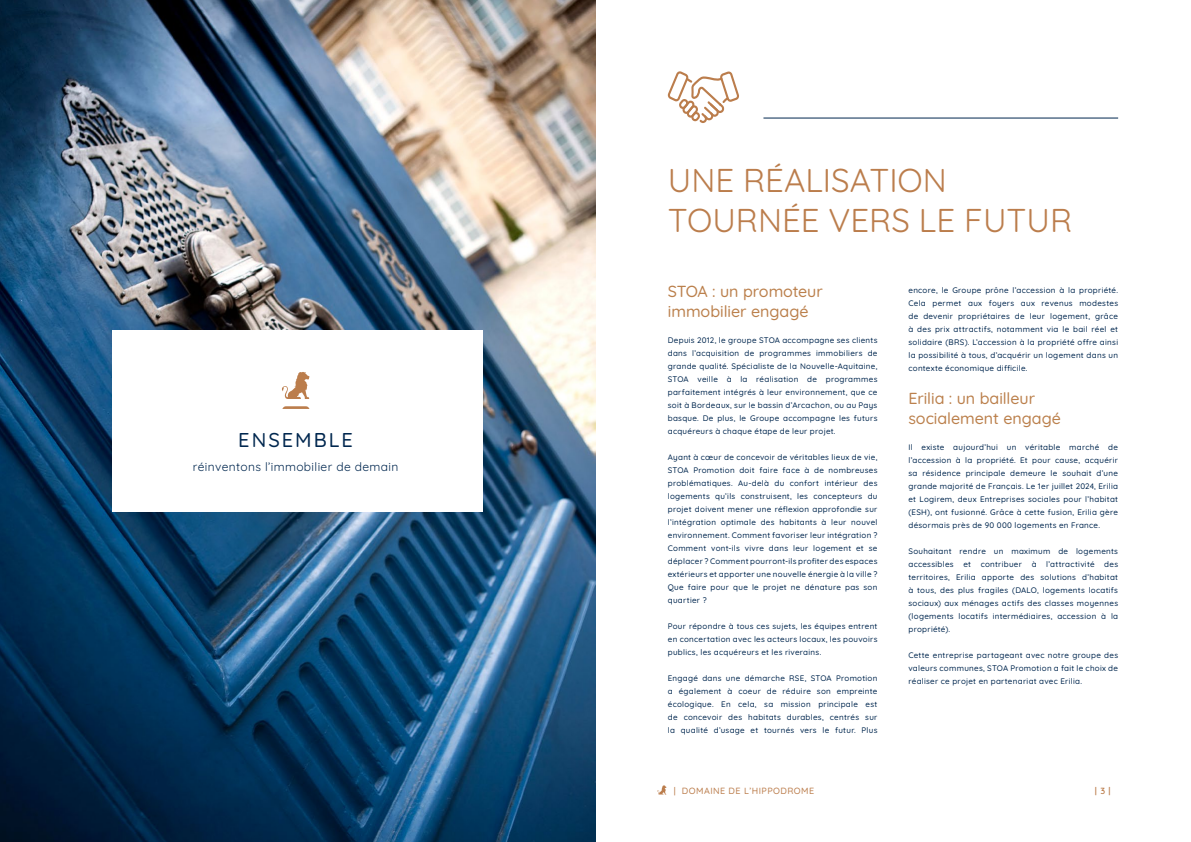
<style>
.page{position:relative;width:1191px;height:842px;background:#fff}
.page>*{position:absolute;margin:0;border:0;box-sizing:border-box;transform-origin:0 0}
.t1{font:33px/39.6px "Quicksand";color:#bb7d4c}
.t2{font:500 20px "Quicksand";letter-spacing:.1em;color:#00274f}
.t3{font:500 16px/20px "Quicksand";color:#bb804c}
.t4{font:12px "Quicksand";letter-spacing:.03em;color:#00274f}
.t5{font:500 9px "Quicksand";letter-spacing:.05em;color:#bb7d4c}
.t6{font:600 9px "Quicksand";color:#bb7d4c}
.t7{font:500 8px/13px "Quicksand";letter-spacing:.035em;color:#00274f;text-align:justify}
</style>
<div class="page">
<svg style="left:657px;top:785px;width:9px;height:9px"></svg>
<img style="left:0;top:0;width:595px;height:842px">
<svg style="left:113px;top:330px;width:370px;height:182px"></svg>
<svg style="left:282px;top:406px;width:27px;height:3px"></svg>
<svg style="left:281px;top:372px;width:28px;height:27px"></svg>
<svg style="left:667px;top:71px;width:72px;height:52px"></svg>
<hr style="left:763px;top:118px;width:355px;height:1px;background:#00274f">
<h2 class="t2" style="left:238px;top:424px;width:116px">ENSEMBLE</h2>
<h3 class="t4" style="left:193px;top:457px;width:207px">réinventons l’immobilier de demain</h3>
<h1 class="t1" style="left:668px;top:157px;width:406px">UNE RÉALISATION<br>TOURNÉE VERS LE FUTUR</h1>
<h3 class="t3" style="left:668px;top:279px;width:156px">STOA : un promoteur immobilier engagé</h3>
<p class="t7" style="left:668px;top:332px;width:211px">Depuis 2012, le groupe STOA accompagne ses clients dans l’acquisition de programmes immobiliers de grande qualité. Spécialiste de la Nouvelle-Aquitaine, STOA veille à la réalisation de programmes parfaitement intégrés à leur environnement, que ce soit à Bordeaux, sur le bassin d’Arcachon, ou au Pays basque. De plus, le Groupe accompagne les futurs acquéreurs à chaque étape de leur projet.</p>
<p class="t7" style="left:668px;top:449px;width:211px">Ayant à cœur de concevoir de véritables lieux de vie, STOA Promotion doit faire face à de nombreuses problématiques. Au-delà du confort intérieur des logements qu’ils construisent, les concepteurs du projet doivent mener une réflexion approfondie sur l’intégration optimale des habitants à leur nouvel environnement. Comment favoriser leur intégration ?<br>Comment vont-ils vivre dans leur logement et se déplacer ? Comment pourront-ils profiter des espaces extérieurs et apporter une nouvelle énergie à la ville ?<br>Que faire pour que le projet ne dénature pas son quartier ?</p>
<p class="t7" style="left:668px;top:618px;width:211px">Pour répondre à tous ces sujets, les équipes entrent en concertation avec les acteurs locaux, les pouvoirs publics, les acquéreurs et les riverains.</p>
<p class="t7" style="left:668px;top:670px;width:211px">Engagé dans une démarche RSE, STOA Promotion a également à coeur de réduire son empreinte écologique. En cela, sa mission principale est de concevoir des habitats durables, centrés sur la qualité d’usage et tournés vers le futur. Plus</p>
<p class="t7" style="left:908px;top:283px;width:211px">encore, le Groupe prône l’accession à la propriété.<br>Cela permet aux foyers aux revenus modestes de devenir propriétaires de leur logement, grâce à des prix attractifs, notamment via le bail réel et solidaire (BRS). L’accession à la propriété offre ainsi la possibilité à tous, d’acquérir un logement dans un contexte économique difficile.</p>
<h3 class="t3" style="left:908px;top:387px;width:154px">Erilia : un bailleur socialement engagé</h3>
<p class="t7" style="left:908px;top:440px;width:211px">Il existe aujourd’hui un véritable marché de l’accession à la propriété. Et pour cause, acquérir sa résidence principale demeure le souhait d’une grande majorité de Français. Le 1er juillet 2024, Erilia et Logirem, deux Entreprises sociales pour l’habitat (ESH), ont fusionné. Grâce à cette fusion, Erilia gère désormais près de 90 000 logements en France.</p>
<p class="t7" style="left:908px;top:544px;width:211px">Souhaitant rendre un maximum de logements accessibles et contribuer à l’attractivité des territoires, Erilia apporte des solutions d’habitat à tous, des plus fragiles (DALO, logements locatifs sociaux) aux ménages actifs des classes moyennes (logements locatifs intermédiaires, accession à la propriété).</p>
<p class="t7" style="left:908px;top:648px;width:211px">Cette entreprise partageant avec notre groupe des valeurs communes, STOA Promotion a fait le choix de réaliser ce projet en partenariat avec Erilia.</p>
<p class="t5" style="left:673px;top:783px;width:142px">| DOMAINE DE L’HIPPODROME</p>
<p class="t6" style="left:1094px;top:783px;width:17px">| 3 |</p>
</div>
